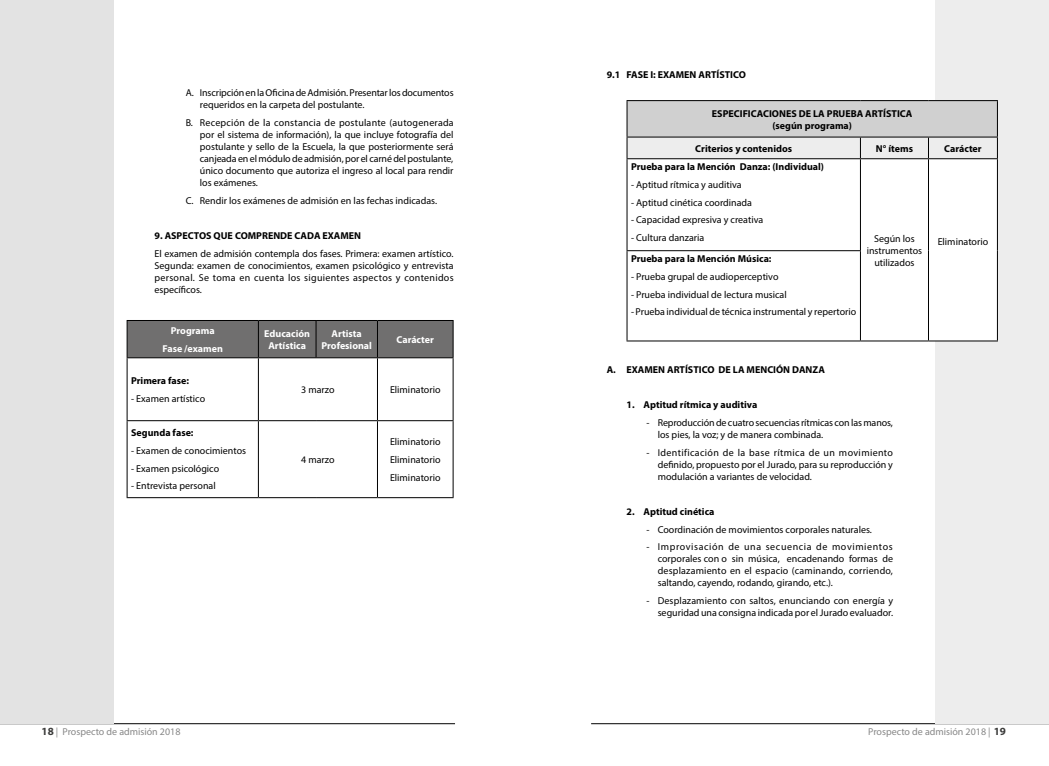
<style>
.page{position:relative;width:1049px;height:766px;background:#fff}
.page>*{position:absolute;margin:0;border:0;box-sizing:border-box;transform-origin:0 0}
.t1{font:10px/12px "Myriad Pro";color:#000;text-align:justify}
.t2{font:700 10px/12px "Myriad Pro";color:#000;text-align:center}
.t3{font:700 10px/12px "Myriad Pro";color:#fff;text-align:center}
.t4{font:10px "Myriad Pro";color:#878787}
.s1{font-weight:700;font-size:11px;color:#3c3c3b}
</style>
<div class="page">
<hr style="left:591px;top:723px;width:458px;height:1px;background:#000">
<hr style="left:0;top:723px;width:455px;height:1px;background:#000">
<div style="left:935px;top:0;width:114px;height:723px;background:#ededed"></div>
<div style="left:0;top:0;width:113px;height:723px;background:#e3e3e3"></div>
<div style="left:627px;top:101px;width:370px;height:36px;background:#d0d0d0"></div>
<svg style="left:627px;top:159px;width:370px;height:181px"></svg>
<hr style="left:626px;top:100px;width:234px;height:1px;background:#000">
<hr style="left:626px;top:101px;width:1px;height:35px;background:#000">
<hr style="left:860px;top:100px;width:68px;height:1px;background:#000">
<hr style="left:928px;top:100px;width:70px;height:1px;background:#000">
<hr style="left:997px;top:101px;width:1px;height:35px;background:#000">
<hr style="left:626px;top:136px;width:234px;height:1px;background:#000">
<hr style="left:860px;top:136px;width:68px;height:1px;background:#000">
<hr style="left:928px;top:136px;width:70px;height:1px;background:#000">
<div style="left:626px;top:137px;width:372px;height:21px;background:#ededed"></div>
<hr style="left:626px;top:158px;width:234px;height:1px;background:#000">
<hr style="left:626px;top:159px;width:1px;height:91px;background:#000">
<hr style="left:860px;top:158px;width:68px;height:1px;background:#000">
<hr style="left:860px;top:159px;width:1px;height:91px;background:#000">
<hr style="left:928px;top:158px;width:70px;height:1px;background:#000">
<hr style="left:928px;top:159px;width:1px;height:91px;background:#000">
<hr style="left:997px;top:159px;width:1px;height:91px;background:#000">
<hr style="left:626px;top:250px;width:235px;height:1px;background:#000">
<hr style="left:626px;top:251px;width:1px;height:89px;background:#000">
<hr style="left:860px;top:251px;width:1px;height:89px;background:#000">
<hr style="left:928px;top:250px;width:1px;height:90px;background:#000">
<hr style="left:997px;top:250px;width:1px;height:90px;background:#000">
<hr style="left:626px;top:340px;width:234px;height:1px;background:#000">
<hr style="left:860px;top:340px;width:68px;height:1px;background:#000">
<hr style="left:928px;top:340px;width:70px;height:1px;background:#000">
<div style="left:128px;top:321px;width:325px;height:36px;background:#706f6f"></div>
<hr style="left:127px;top:320px;width:131px;height:1px;background:#000">
<hr style="left:127px;top:321px;width:1px;height:36px;background:#000">
<hr style="left:258px;top:320px;width:58px;height:1px;background:#000">
<hr style="left:258px;top:321px;width:1px;height:36px;background:#000">
<hr style="left:316px;top:320px;width:61px;height:1px;background:#000">
<hr style="left:315px;top:321px;width:1px;height:36px;background:#000">
<hr style="left:377px;top:320px;width:77px;height:1px;background:#000">
<hr style="left:377px;top:321px;width:1px;height:36px;background:#000">
<hr style="left:453px;top:321px;width:1px;height:36px;background:#000">
<hr style="left:127px;top:357px;width:131px;height:1px;background:#000">
<hr style="left:127px;top:358px;width:1px;height:62px;background:#000">
<hr style="left:258px;top:357px;width:58px;height:1px;background:#000">
<hr style="left:258px;top:358px;width:1px;height:62px;background:#000">
<hr style="left:316px;top:357px;width:61px;height:1px;background:#000">
<hr style="left:377px;top:357px;width:77px;height:1px;background:#000">
<hr style="left:377px;top:358px;width:1px;height:62px;background:#000">
<hr style="left:453px;top:358px;width:1px;height:62px;background:#000">
<hr style="left:127px;top:420px;width:131px;height:1px;background:#000">
<hr style="left:127px;top:421px;width:1px;height:76px;background:#000">
<hr style="left:258px;top:420px;width:58px;height:1px;background:#000">
<hr style="left:258px;top:421px;width:1px;height:76px;background:#000">
<hr style="left:316px;top:420px;width:61px;height:1px;background:#000">
<hr style="left:377px;top:420px;width:77px;height:1px;background:#000">
<hr style="left:377px;top:421px;width:1px;height:76px;background:#000">
<hr style="left:453px;top:421px;width:1px;height:76px;background:#000">
<hr style="left:127px;top:497px;width:131px;height:1px;background:#000">
<hr style="left:258px;top:497px;width:58px;height:1px;background:#000">
<hr style="left:316px;top:497px;width:61px;height:1px;background:#000">
<hr style="left:377px;top:497px;width:77px;height:1px;background:#000">
<p class="t1" style="left:200px;top:87px;width:255px;text-indent:-14px">A. Inscripción en la Oficina de Admisión. Presentar los documentos requeridos en la carpeta del postulante.</p>
<p class="t1" style="left:200px;top:116px;width:255px;text-indent:-14px">B. Recepción de la constancia de postulante (autogenerada por el sistema de información), la que incluye fotografía del postulante y sello de la Escuela, la que posteriormente será canjeada en el módulo de admisión, por el carné del postulante, único documento que autoriza el ingreso al local para rendir los exámenes.</p>
<p class="t1" style="left:186px;top:194px;width:253px">C. Rendir los exámenes de admisión en las fechas indicadas.</p>
<p class="t2" style="left:154px;top:229px;width:208px">9. ASPECTOS QUE COMPRENDE CADA EXAMEN</p>
<p class="t1" style="left:154px;top:247px;width:301px">El examen de admisión contempla dos fases. Primera: examen artístico.<br>Segunda: examen de conocimientos, examen psicológico y entrevista personal. Se toma en cuenta los siguientes aspectos y contenidos específicos.</p>
<p class="t3" style="left:162px;top:321px;width:62px;line-height:17.7px">Programa<br>Fase /examen</p>
<p class="t3" style="left:264px;top:327px;width:47px">Educación<br>Artística</p>
<p class="t3" style="left:321px;top:327px;width:52px">Artista<br>Profesional</p>
<p class="t3" style="left:396px;top:333px;width:39px">Carácter</p>
<p class="t2" style="left:131px;top:374px;width:60px">Primera fase:</p>
<p class="t1" style="left:131px;top:392px;width:76px">- Examen artístico</p>
<p class="t1" style="left:301px;top:383px;width:35px">3 marzo</p>
<p class="t1" style="left:390px;top:383px;width:52px">Eliminatorio</p>
<p class="t2" style="left:131px;top:426px;width:64px">Segunda fase:</p>
<p class="t1" style="left:131px;top:444px;width:117px">- Examen de conocimientos</p>
<p class="t1" style="left:131px;top:462px;width:90px">- Examen psicológico</p>
<p class="t1" style="left:131px;top:480px;width:86px">- Entrevista personal</p>
<p class="t1" style="left:301px;top:453px;width:35px">4 marzo</p>
<p class="t1" style="left:390px;top:433px;width:52px;line-height:17.7px">Eliminatorio Eliminatorio Eliminatorio</p>
<p class="t2" style="left:607px;top:69px;width:141px">9.1 FASE I: EXAMEN ARTÍSTICO</p>
<p class="t2" style="left:712px;top:107px;width:202px">ESPECIFICACIONES DE LA PRUEBA ARTÍSTICA (según programa)</p>
<p class="t2" style="left:695px;top:142px;width:98px">Criterios y contenidos</p>
<p class="t2" style="left:876px;top:142px;width:39px">N° ítems</p>
<p class="t2" style="left:944px;top:142px;width:39px">Carácter</p>
<p class="t2" style="left:631px;top:160px;width:194px">Prueba para la Mención Danza: (Individual)</p>
<p class="t1" style="left:631px;top:178px;width:112px">- Aptitud rítmica y auditiva</p>
<p class="t1" style="left:631px;top:196px;width:123px">- Aptitud cinética coordinada</p>
<p class="t1" style="left:631px;top:214px;width:134px">- Capacidad expresiva y creativa</p>
<p class="t1" style="left:631px;top:231px;width:75px">- Cultura danzaria</p>
<p class="t1" style="left:867px;top:232px;width:57px;text-align:center">Según los instrumentos utilizados</p>
<p class="t1" style="left:938px;top:235px;width:52px">Eliminatorio</p>
<p class="t2" style="left:631px;top:252px;width:142px">Prueba para la Mención Música:</p>
<p class="t1" style="left:631px;top:270px;width:149px">- Prueba grupal de audioperceptivo</p>
<p class="t1" style="left:631px;top:288px;width:157px">- Prueba individual de lectura musical</p>
<p class="t1" style="left:631px;top:306px;width:227px">- Prueba individual de técnica instrumental y repertorio</p>
<p class="t2" style="left:607px;top:363px;width:220px">A. EXAMEN ARTÍSTICO DE LA MENCIÓN DANZA</p>
<p class="t2" style="left:626px;top:398px;width:132px">1. Aptitud rítmica y auditiva</p>
<p class="t1" style="left:658px;top:416px;width:237px;text-indent:-11px">- Reproducción de cuatro secuencias rítmicas con las manos, los pies, la voz; y de manera combinada.</p>
<p class="t1" style="left:658px;top:446px;width:237px;text-indent:-11px">- Identificación de la base rítmica de un movimiento definido, propuesto por el Jurado, para su reproducción y modulación a variantes de velocidad.</p>
<p class="t2" style="left:626px;top:505px;width:90px">2. Aptitud cinética</p>
<p class="t1" style="left:646px;top:523px;width:227px">- Coordinación de movimientos corporales naturales.</p>
<p class="t1" style="left:658px;top:540px;width:237px;text-indent:-11px">- Improvisación de una secuencia de movimientos corporales con o sin música, encadenando formas de desplazamiento en el espacio (caminando, corriendo, saltando, cayendo, rodando, girando, etc.).</p>
<p class="t1" style="left:646px;top:594px;width:248px;text-align:right">- Desplazamiento con saltos, enunciando con energía y seguridad una consigna indicada por el Jurado evaluador.</p>
<p class="t4" style="left:42px;top:724px;width:140px"><span class="s1">18</span> | Prospecto de admisión 2018</p>
<p class="t4" style="left:868px;top:724px;width:139px">Prospecto de admisión 2018 | <span class="s1">19</span></p>
</div>
